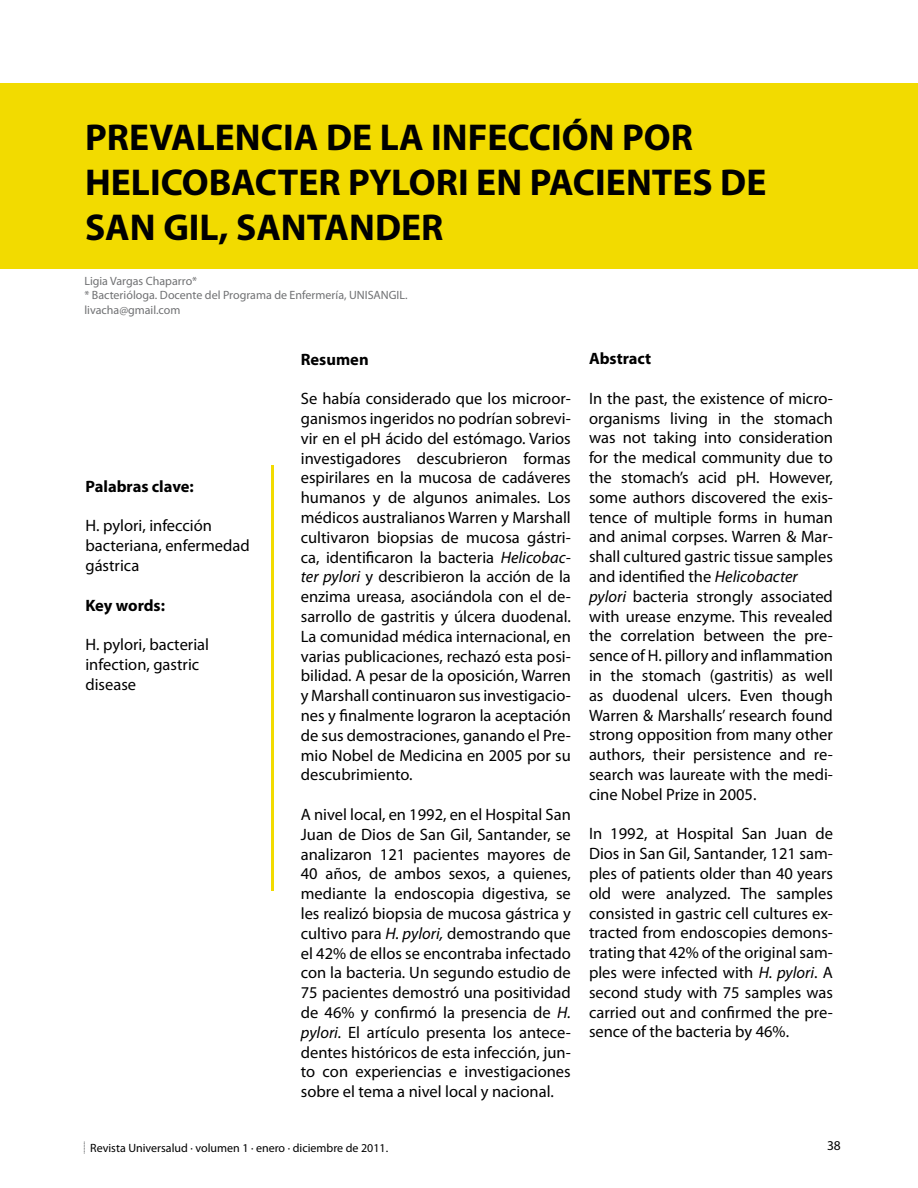
<style>
.page{position:relative;width:918px;height:1188px;background:#fff}
.page>*{position:absolute;margin:0;border:0;box-sizing:border-box;transform-origin:0 0}
.t1{font:700 37.5px/45px "Myriad Pro";color:#000}
.t2{font:16.5px/19.8px "Myriad Pro";color:#000}
.t3{font:700 16.5px "Myriad Pro";color:#000}
.t4{font:13.5px "Myriad Pro";color:#000}
.t5{font:12px/14.4px "Myriad Pro";color:#707173}
.t6{font:12px "Myriad Pro";color:#000}
.s1{font-style:italic}
</style>
<div class="page">
<svg style="left:84px;top:1141px;width:1px;height:13px"></svg>
<div style="left:0;top:83px;width:918px;height:186px;background:#f2db00"></div>
<hr style="left:272px;top:466px;width:2px;height:425px;background:#f2db00">
<p class="t1" style="left:85px;top:113px;width:683px">PREVALENCIA DE LA INFECCIÓN POR<br>HELICOBACTER PYLORI EN PACIENTES DE<br>SAN GIL, SANTANDER</p>
<p class="t5" style="left:84px;top:274px;width:325px">Ligia Vargas Chaparro*<br>* Bacterióloga. Docente del Programa de Enfermería, UNISANGIL. livacha@gmail.com</p>
<p class="t3" style="left:85px;top:475px;width:110px">Palabras clave:</p>
<p class="t2" style="left:85px;top:516px;width:166px">H. pylori, infección bacteriana, enfermedad gástrica</p>
<p class="t3" style="left:85px;top:594px;width:81px">Key words:</p>
<p class="t2" style="left:85px;top:634px;width:125px">H. pylori, bacterial infection, gastric disease</p>
<p class="t3" style="left:301px;top:348px;width:69px">Resumen</p>
<p class="t2" style="left:301px;top:388px;width:272px;text-align:justify">Se había considerado que los microor&shy;ganismos ingeridos no podrían sobrevi&shy;vir en el pH ácido del estómago. Varios investigadores descubrieron formas espirilares en la mucosa de cadáveres humanos y de algunos animales. Los médicos australianos Warren y Marshall cultivaron biopsias de mucosa gástri&shy;ca, identificaron la bacteria <span class="s1">Helicobac&shy;ter pylori</span> y describieron la acción de la enzima ureasa, asociándola con el de&shy;sarrollo de gastritis y úlcera duodenal.<br>La comunidad médica internacional, en varias publicaciones, rechazó esta posi&shy;bilidad. A pesar de la oposición, Warren y Marshall continuaron sus investigacio&shy;nes y finalmente lograron la aceptación de sus demostraciones, ganando el Pre&shy;mio Nobel de Medicina en 2005 por su descubrimiento.</p>
<p class="t2" style="left:301px;top:804px;width:272px;text-align:justify">A nivel local, en 1992, en el Hospital San Juan de Dios de San Gil, Santander, se analizaron 121 pacientes mayores de 40 años, de ambos sexos, a quienes, mediante la endoscopia digestiva, se les realizó biopsia de mucosa gástrica y cultivo para <span class="s1">H. pylori,</span> demostrando que el 42% de ellos se encontraba infectado con la bacteria. Un segundo estudio de 75 pacientes demostró una positividad de 46% y confirmó la presencia de <span class="s1">H. pylori.</span> El artículo presenta los antece&shy;dentes históricos de esta infección, jun&shy;to con experiencias e investigaciones sobre el tema a nivel local y nacional.</p>
<p class="t3" style="left:589px;top:348px;width:64px">Abstract</p>
<p class="t2" style="left:589px;top:388px;width:245px">In the past, the existence of micro&shy;organisms living in the stomach was not taking into consideration for the medical community due to the stomach’s acid pH. However, some authors discovered the exis&shy;tence of multiple forms in human and animal corpses. Warren &amp; Mar&shy;shall cultured gastric tissue samples and identified the <span class="s1">Helicobacter pylori</span> bacteria strongly associated with urease enzyme. This revealed the correlation between the pre&shy;sence of H. pillory and inflammation in the stomach (gastritis) as well as duodenal ulcers. Even though Warren &amp; Marshalls’ research found strong opposition from many other authors, their persistence and re&shy;search was laureate with the medi&shy;cine Nobel Prize in 2005.</p>
<p class="t2" style="left:589px;top:824px;width:245px;text-align:justify">In 1992, at Hospital San Juan de Dios in San Gil, Santander, 121 sam&shy;ples of patients older than 40 years old were analyzed. The samples consisted in gastric cell cultures ex&shy;tracted from endoscopies demons&shy;trating that 42% of the original sam&shy;ples were infected with <span class="s1">H. pylori</span>. A second study with 75 samples was carried out and confirmed the pre&shy;sence of the bacteria by 46%.</p>
<p class="t6" style="left:90px;top:1140px;width:299px">Revista Universalud · volumen 1 · enero · diciembre de 2011.</p>
<p class="t4" style="left:827px;top:1137px;width:15px">38</p>
</div>
